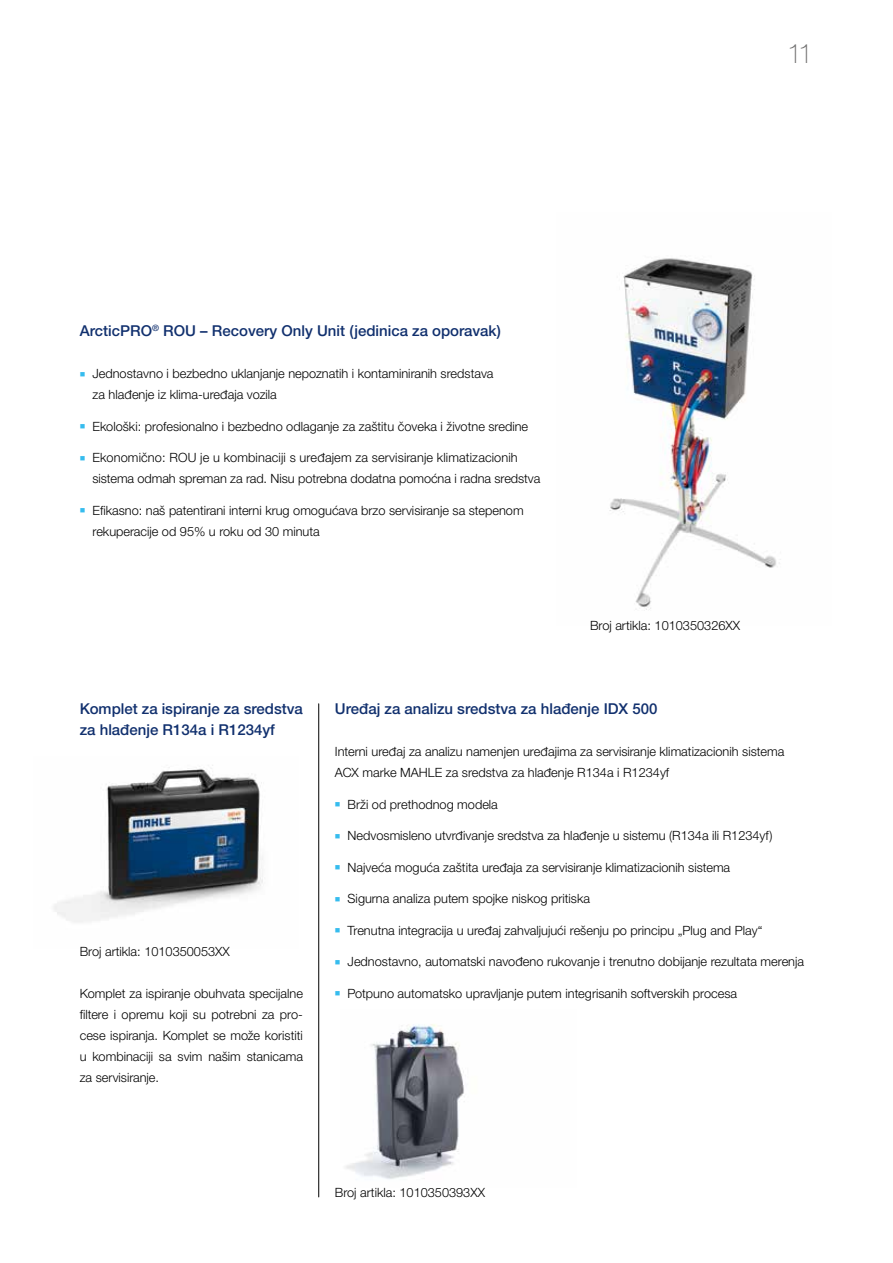
<style>
.page{position:relative;width:893px;height:1263px;background:#fff}
.page>*{position:absolute;margin:0;border:0;box-sizing:border-box;transform-origin:0 0}
.t1{font:100 27px "Helvetica Neue LT Std";color:#706f6f}
.t2{font:500 15px/21px "Helvetica Neue LTW1 G";color:#11306e}
.t3{font:300 12.75px/21px "Helvetica Neue LTW1 G";color:#000}
.s1{color:#36bcee}
</style>
<div class="page">
<img style="left:609px;top:258px;width:171px;height:352px">
<hr style="left:318px;top:704px;width:1px;height:493px;background:#000">
<img style="left:346px;top:1024px;width:119px;height:155px">
<img style="left:54px;top:765px;width:209px;height:157px">
<h1 class="t1" style="left:787px;top:38px;width:28px">11</h1>
<p class="t2" style="left:80px;top:320px;width:423px">ArcticPRO<sup>®</sup> ROU – Recovery Only Unit (jedinica za oporavak)</p>
<p class="t3" style="left:92px;top:363px;width:403px;text-indent:-13px"><span class="s1">■</span> Jednostavno i bezbedno uklanjanje nepoznatih i kontaminiranih sredstava za hlađenje iz klima-uređaja vozila</p>
<p class="t3" style="left:80px;top:415px;width:450px"><span class="s1">■</span> Ekološki: profesionalno i bezbedno odlaganje za zaštitu čoveka i životne sredine</p>
<p class="t3" style="left:92px;top:447px;width:449px;text-indent:-13px"><span class="s1">■</span> Ekonomično: ROU je u kombinaciji s uređajem za servisiranje klimatizacionih sistema odmah spreman za rad. Nisu potrebna dodatna pomoćna i radna sredstva</p>
<p class="t3" style="left:92px;top:499px;width:433px;text-indent:-13px"><span class="s1">■</span> Efikasno: naš patentirani interni krug omogućava brzo servisiranje sa stepenom rekuperacije od 95% u roku od 30 minuta</p>
<p class="t3" style="left:590px;top:615px;width:152px">Broj artikla: 1010350326XX</p>
<p class="t2" style="left:80px;top:698px;width:225px">Komplet za ispiranje za sredstva za hlađenje R134a i R1234yf</p>
<p class="t3" style="left:80px;top:940px;width:152px">Broj artikla: 1010350053XX</p>
<p class="t3" style="left:80px;top:982px;width:225px;text-align:justify">Komplet za ispiranje obuhvata specijalne filtere i opremu koji su potrebni za pro&shy;cese ispiranja. Komplet se može koristiti u kombinaciji sa svim našim stanicama za servisiranje.</p>
<p class="t2" style="left:335px;top:698px;width:324px">Uređaj za analizu sredstva za hlađenje IDX 500</p>
<p class="t3" style="left:335px;top:741px;width:451px">Interni uređaj za analizu namenjen uređajima za servisiranje klimatizacionih sistema<br>ACX marke MAHLE za sredstva za hlađenje R134a i R1234yf</p>
<p class="t3" style="left:335px;top:793px;width:165px"><span class="s1">■</span> Brži od prethodnog modela</p>
<p class="t3" style="left:335px;top:825px;width:439px"><span class="s1">■</span> Nedvosmisleno utvrđivanje sredstva za hlađenje u sistemu (R134a ili R1234yf)</p>
<p class="t3" style="left:335px;top:856px;width:397px"><span class="s1">■</span> Najveća moguća zaštita uređaja za servisiranje klimatizacionih sistema</p>
<p class="t3" style="left:335px;top:888px;width:257px"><span class="s1">■</span> Sigurna analiza putem spojke niskog pritiska</p>
<p class="t3" style="left:335px;top:919px;width:429px"><span class="s1">■</span> Trenutna integracija u uređaj zahvaljujući rešenju po principu „Plug and Play“</p>
<p class="t3" style="left:335px;top:951px;width:471px"><span class="s1">■</span> Jednostavno, automatski navođeno rukovanje i trenutno dobijanje rezultata merenja</p>
<p class="t3" style="left:335px;top:982px;width:404px"><span class="s1">■</span> Potpuno automatsko upravljanje putem integrisanih softverskih procesa</p>
<p class="t3" style="left:335px;top:1182px;width:152px">Broj artikla: 1010350393XX</p>
</div>
